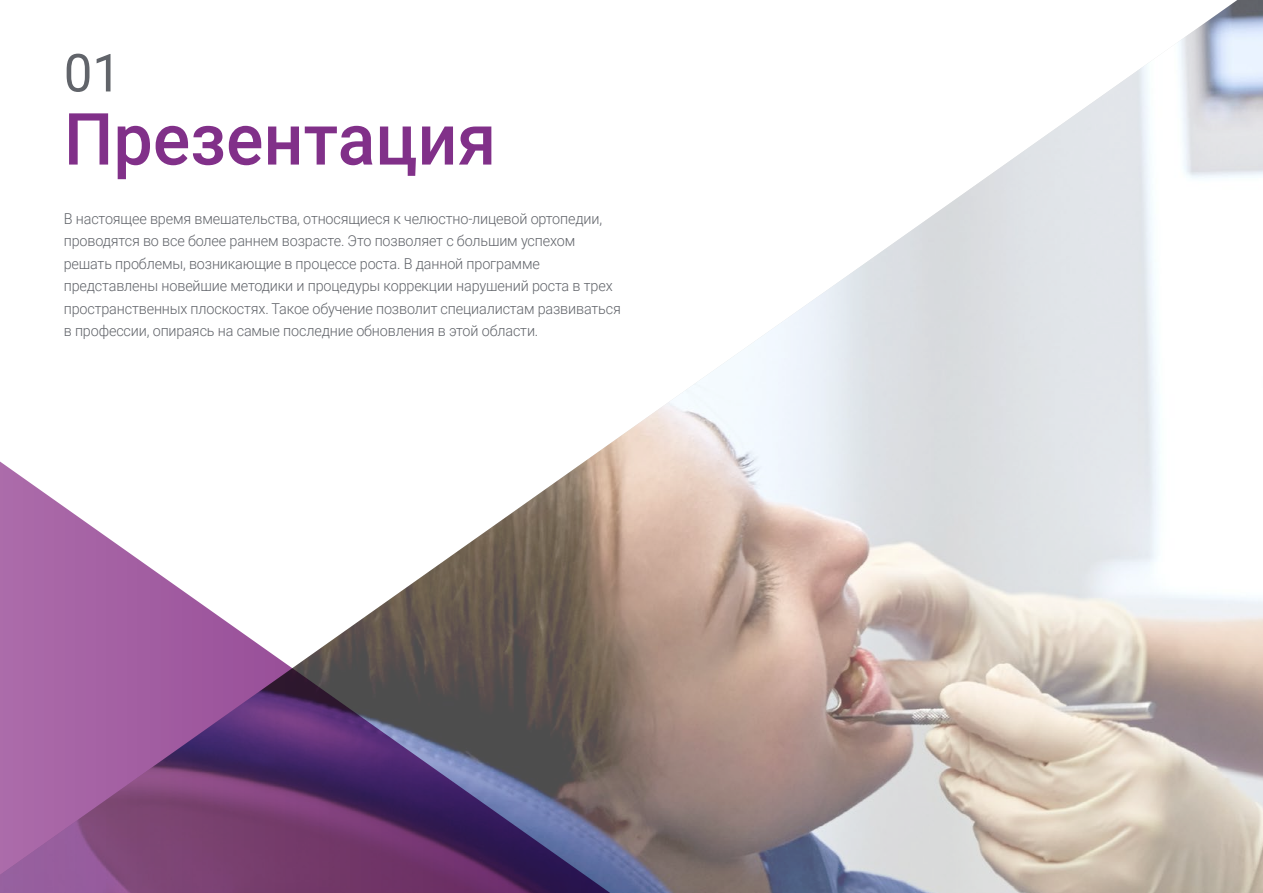
<style>
.page{position:relative;width:1263px;height:893px;background:#fff}
.page>*{position:absolute;margin:0;border:0;box-sizing:border-box;transform-origin:0 0}
.t1{font:500 72px "Roboto";color:#813089}
.t2{font:52.5px "Roboto";color:#61646a}
.t3{font:300 15px/22.5px "Roboto";letter-spacing:-.01em;color:#61646a;scale:.96 1}
</style>
<div class="page">
<img style="left:607px;top:0;width:656px;height:893px">
<svg style="left:0;top:446px;width:640px;height:447px"></svg>
<h2 class="t2" style="left:64px;top:36px;width:59px">01</h2>
<h1 class="t1" style="left:64px;top:89px;width:434px">Презентация</h1>
<p class="t3" style="left:64px;top:207px;width:582px">В настоящее время вмешательства, относящиеся к челюстно-лицевой ортопедии, проводятся во все более раннем возрасте. Это позволяет с большим успехом решать проблемы, возникающие в процессе роста. В данной программе представлены новейшие методики и процедуры коррекции нарушений роста в трех пространственных плоскостях. Такое обучение позволит специалистам развиваться в профессии, опираясь на самые последние обновления в этой области.</p>
</div>
